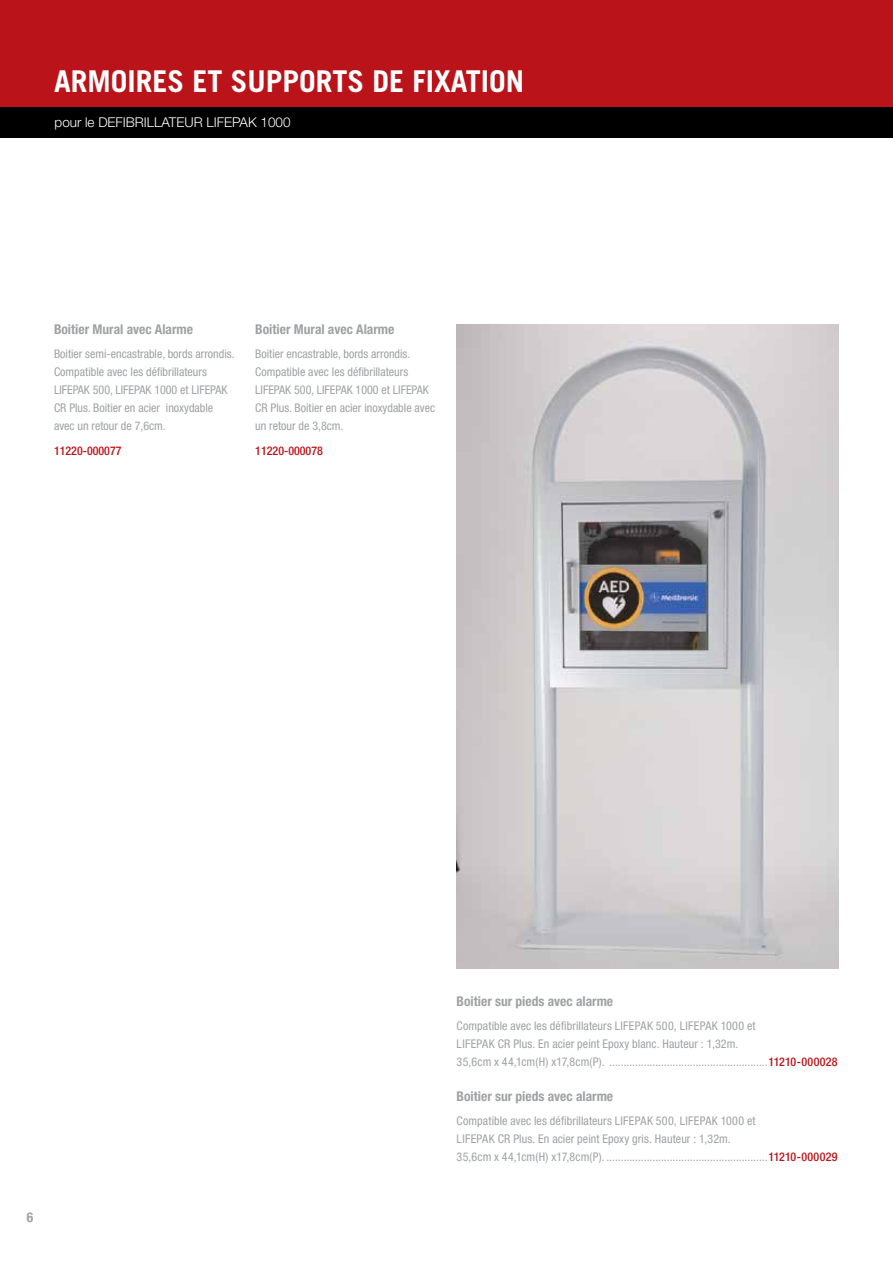
<style>
.page{position:relative;width:893px;height:1263px;background:#fff}
.page>*{position:absolute;margin:0;border:0;box-sizing:border-box;transform-origin:0 0}
.t1{font:700 30px "Trade Gothic LT Std";color:#fff}
.t2{font:700 condensed 13.5px "Helvetica Neue LT Std";color:#9fa1a4}
.t3{font:300 13.5px "Helvetica Neue LT Std";color:#fff}
.t4{font:condensed 12px/18px "Helvetica Neue LT Std";color:#9fa1a4}
.t5{font:500 condensed 12px "Helvetica Neue LT Std";color:#ba141a}
.s1{font-weight:500;color:#ba141a}
</style>
<div class="page">
<div style="left:0;top:0;width:893px;height:107px;background:#ba141a"></div>
<div style="left:0;top:107px;width:893px;height:30px;background:#000"></div>
<hr style="left:892px;top:0;width:1px;height:108px;background:#ba141a">
<img style="left:457px;top:324px;width:382px;height:644px">
<h1 class="t1" style="left:54px;top:63px;width:472px">ARMOIRES ET SUPPORTS DE FIXATION</h1>
<p class="t3" style="left:55px;top:114px;width:237px">pour le DEFIBRILLATEUR LIFEPAK 1000</p>
<p class="t2" style="left:54px;top:321px;width:141px">Boitier Mural avec Alarme</p>
<p class="t4" style="left:54px;top:345px;width:182px">Boitier semi-encastrable, bords arrondis.<br>Compatible avec les défibrillateurs LIFEPAK 500, LIFEPAK 1000 et LIFEPAK CR Plus. Boitier en acier inoxydable avec un retour de 7,6cm.</p>
<p class="t5" style="left:54px;top:444px;width:69px">11220-000077</p>
<p class="t2" style="left:255px;top:321px;width:141px">Boitier Mural avec Alarme</p>
<p class="t4" style="left:255px;top:345px;width:181px">Boitier encastrable, bords arrondis.<br>Compatible avec les défibrillateurs LIFEPAK 500, LIFEPAK 1000 et LIFEPAK CR Plus. Boitier en acier inoxydable avec un retour de 3,8cm.</p>
<p class="t5" style="left:255px;top:444px;width:69px">11220-000078</p>
<p class="t2" style="left:27px;top:1209px;width:8px">6</p>
<p class="t2" style="left:457px;top:993px;width:158px">Boitier sur pieds avec alarme</p>
<p class="t4" style="left:457px;top:1017px;width:382px">Compatible avec les défibrillateurs LIFEPAK 500, LIFEPAK 1000 et<br>LIFEPAK CR Plus. En acier peint Epoxy blanc. Hauteur : 1,32m.<br>35,6cm x 44,1cm(H) x17,8cm(P). .......................................................<span class="s1">11210-000028</span></p>
<p class="t2" style="left:457px;top:1087px;width:158px">Boitier sur pieds avec alarme</p>
<p class="t4" style="left:457px;top:1112px;width:382px">Compatible avec les défibrillateurs LIFEPAK 500, LIFEPAK 1000 et<br>LIFEPAK CR Plus. En acier peint Epoxy gris. Hauteur : 1,32m.<br>35,6cm x 44,1cm(H) x17,8cm(P). ........................................................<span class="s1">11210-000029</span></p>
</div>
